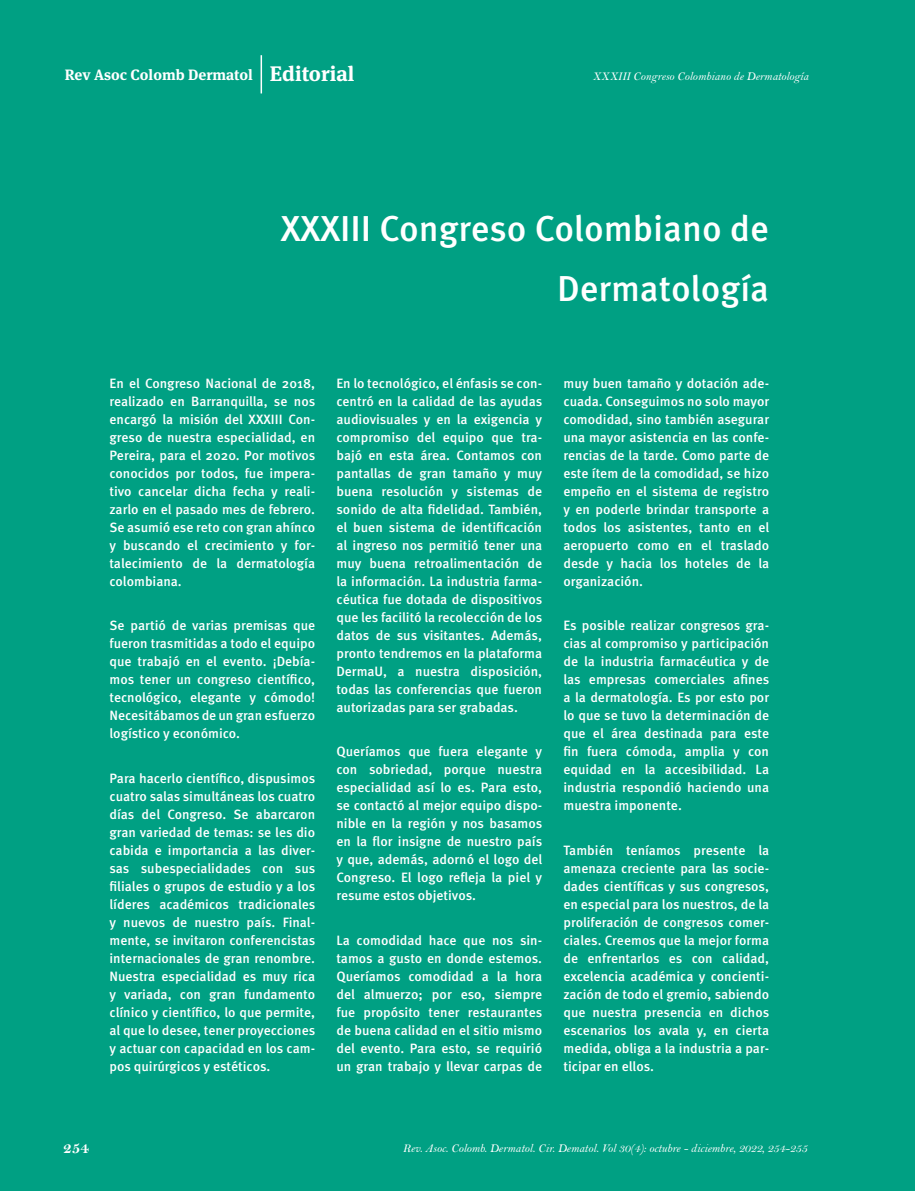
<style>
.page{position:relative;width:915px;height:1191px;background:#fff}
.page>*{position:absolute;margin:0;border:0;box-sizing:border-box;transform-origin:0 0}
.t1{font:500 36px/60px "Meta Pro";color:#fff;text-align:right}
.t2{font:16.5px "Bell MT Bold";color:#fff}
.t3{font:700 15px "Meta Serif OT";color:#fff}
.Editorial{font:500 13.5px/18px "Meta Pro";color:#fff;text-align:justify}
.marcacion{font:12px "Bell MT Italic";color:#fff}
.s1{font-size:21px}
</style>
<div class="page">
<div style="left:0;top:0;width:914px;height:1191px;background:#00a083"></div>
<hr style="left:260px;top:55px;width:2px;height:38px;background:#fff">
<p class="t3" style="left:65px;top:66px;width:291px">Rev Asoc Colomb Dermatol <span class="s1">Editorial</span></p>
<p class="marcacion" style="left:592px;top:69px;width:218px">XXXIII Congreso Colombiano de Dermatología</p>
<p class="t1" style="left:280px;top:199px;width:489px">XXXIII Congreso Colombiano de<br>Dermatología</p>
<p class="Editorial" style="left:109px;top:374px;width:207px">En el Congreso Nacional de 2018, realizado en Barranquilla, se nos encargó la misión del XXXIII Con&shy;greso de nuestra especialidad, en Pereira, para el 2020. Por motivos conocidos por todos, fue impera&shy;tivo cancelar dicha fecha y reali&shy;zarlo en el pasado mes de febrero.<br>Se asumió ese reto con gran ahínco y buscando el crecimiento y for&shy;talecimiento de la dermatología colombiana.</p>
<p class="Editorial" style="left:109px;top:617px;width:207px">Se partió de varias premisas que fueron trasmitidas a todo el equipo que trabajó en el evento. ¡Debía&shy;mos tener un congreso científico, tecnológico, elegante y cómodo!<br>Necesitábamos de un gran esfuerzo logístico y económico.</p>
<p class="Editorial" style="left:109px;top:769px;width:207px">Para hacerlo científico, dispusimos cuatro salas simultáneas los cuatro días del Congreso. Se abarcaron gran variedad de temas: se les dio cabida e importancia a las diver&shy;sas subespecialidades con sus filiales o grupos de estudio y a los líderes académicos tradicionales y nuevos de nuestro país. Final&shy;mente, se invitaron conferencistas internacionales de gran renombre.<br>Nuestra especialidad es muy rica y variada, con gran fundamento clínico y científico, lo que permite, al que lo desee, tener proyecciones y actuar con capacidad en los cam&shy;pos quirúrgicos y estéticos.</p>
<p class="Editorial" style="left:336px;top:374px;width:207px">En lo tecnológico, el énfasis se con&shy;centró en la calidad de las ayudas audiovisuales y en la exigencia y compromiso del equipo que tra&shy;bajó en esta área. Contamos con pantallas de gran tamaño y muy buena resolución y sistemas de sonido de alta fidelidad. También, el buen sistema de identificación al ingreso nos permitió tener una muy buena retroalimentación de la información. La industria farma&shy;céutica fue dotada de dispositivos que les facilitó la recolección de los datos de sus visitantes. Además, pronto tendremos en la plataforma DermaU, a nuestra disposición, todas las conferencias que fueron autorizadas para ser grabadas.</p>
<p class="Editorial" style="left:336px;top:743px;width:207px">Queríamos que fuera elegante y con sobriedad, porque nuestra especialidad así lo es. Para esto, se contactó al mejor equipo dispo&shy;nible en la región y nos basamos en la flor insigne de nuestro país y que, además, adornó el logo del Congreso. El logo refleja la piel y resume estos objetivos.</p>
<p class="Editorial" style="left:336px;top:931px;width:207px">La comodidad hace que nos sin&shy;tamos a gusto en donde estemos.<br>Queríamos comodidad a la hora del almuerzo; por eso, siempre fue propósito tener restaurantes de buena calidad en el sitio mismo del evento. Para esto, se requirió un gran trabajo y llevar carpas de</p>
<p class="Editorial" style="left:563px;top:374px;width:207px">muy buen tamaño y dotación ade&shy;cuada. Conseguimos no solo mayor comodidad, sino también asegurar una mayor asistencia en las confe&shy;rencias de la tarde. Como parte de este ítem de la comodidad, se hizo empeño en el sistema de registro y en poderle brindar transporte a todos los asistentes, tanto en el aeropuerto como en el traslado desde y hacia los hoteles de la organización.</p>
<p class="Editorial" style="left:563px;top:617px;width:207px">Es posible realizar congresos gra&shy;cias al compromiso y participación de la industria farmacéutica y de las empresas comerciales afines a la dermatología. Es por esto por lo que se tuvo la determinación de que el área destinada para este fin fuera cómoda, amplia y con equidad en la accesibilidad. La industria respondió haciendo una muestra imponente.</p>
<p class="Editorial" style="left:563px;top:841px;width:207px">También teníamos presente la amenaza creciente para las socie&shy;dades científicas y sus congresos, en especial para los nuestros, de la proliferación de congresos comer&shy;ciales. Creemos que la mejor forma de enfrentarlos es con calidad, excelencia académica y concienti&shy;zación de todo el gremio, sabiendo que nuestra presencia en dichos escenarios los avala y, en cierta medida, obliga a la industria a par&shy;ticipar en ellos.</p>
<p class="t2" style="left:63px;top:1138px;width:28px">254</p>
<p class="marcacion" style="left:403px;top:1141px;width:406px">Rev. Asoc. Colomb. Dermatol. Cir. Dematol. Vol 30(4): octubre - diciembre, 2022, 254-255</p>
</div>
